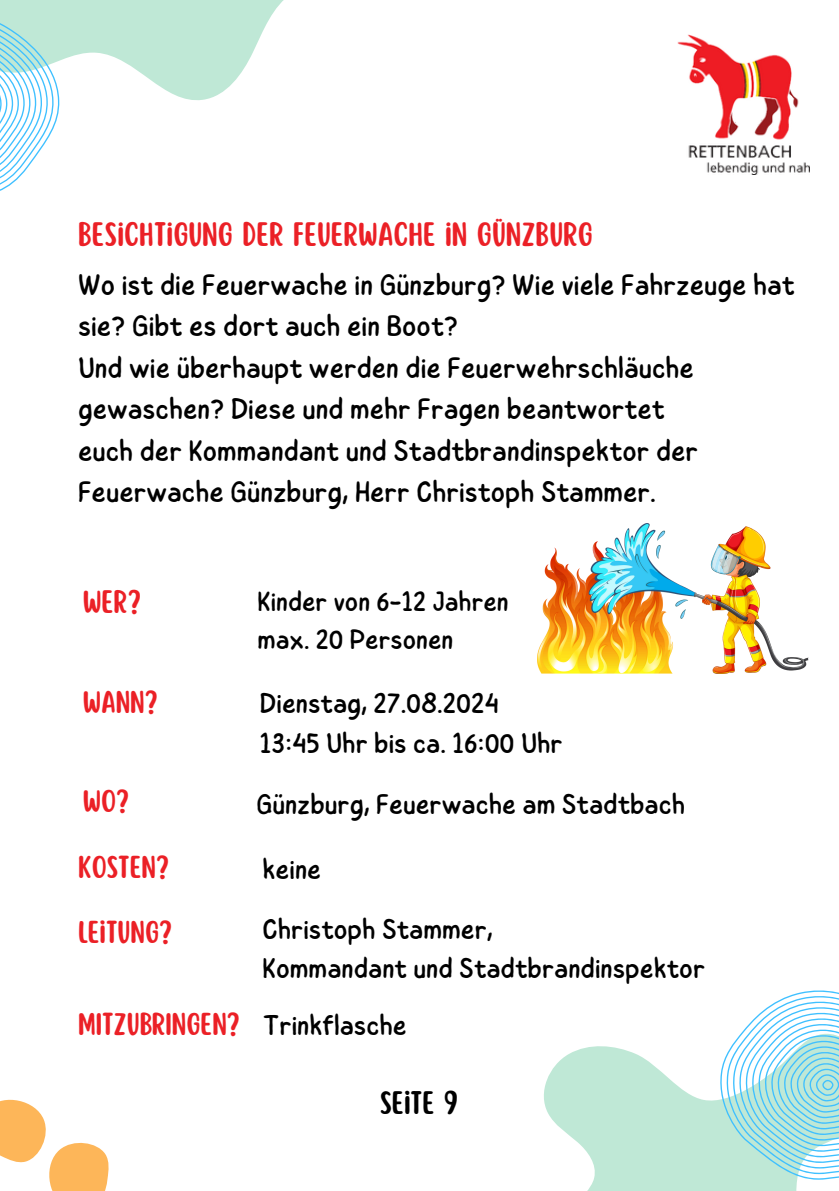
<style>
.page{position:relative;width:839px;height:1191px;background:#fff}
.page>*{position:absolute;margin:0;border:0;box-sizing:border-box;transform-origin:0 0}
.t1{font:29.8px/41.4px "Childos Arabic";color:#000}
.t2{font:29.8px "Scripter";color:#eb2026}
.t3{font:28.6px "Childos Arabic";color:#000}
.t4{font:28.6px "Scripter";color:#000}
.t5{font:28.6px "Scripter";color:#eb2026}
.t6{font:27.8px "Scripter";color:#eb2026}
.t7{font:27.8px "Childos Arabic";color:#000}
</style>
<div class="page">
<svg style="left:0;top:0;width:284px;height:101px;fill:#bfe8d6"></svg>
<svg style="left:544px;top:1046px;width:253px;height:145px;fill:#bfe8d6"></svg>
<svg style="left:716px;top:990px;width:122px;height:192px"></svg>
<svg style="left:0;top:7px;width:60px;height:184px"></svg>
<svg style="left:0;top:1099px;width:109px;height:92px"></svg>
<img style="left:537px;top:523px;width:271px;height:150px">
<img style="left:677px;top:35px;width:132px;height:139px">
<p class="t2" style="left:78px;top:220px;width:516px">BESICHTIGUNG DER FEUERWACHE IN GÜNZBURG</p>
<p class="t1" style="left:78px;top:264px;width:718px">Wo ist die Feuerwache in Günzburg? Wie viele Fahrzeuge hat sie? Gibt es dort auch ein Boot?</p>
<p class="t1" style="left:78px;top:347px;width:617px">Und wie überhaupt werden die Feuerwehrschläuche gewaschen? Diese und mehr Fragen beantwortet</p>
<p class="t1" style="left:78px;top:430px;width:621px">euch der Kommandant und Stadtbrandinspektor der<br>Feuerwache Günzburg, Herr Christoph Stammer.</p>
<p class="t5" style="left:83px;top:588px;width:60px">WER?</p>
<p class="t6" style="left:83px;top:688px;width:77px">WANN?</p>
<p class="t6" style="left:83px;top:787px;width:48px">WO?</p>
<p class="t6" style="left:78px;top:853px;width:93px">KOSTEN?</p>
<p class="t7" style="left:257px;top:581px;width:253px">Kinder von 6-12 Jahren</p>
<p class="t7" style="left:257px;top:619px;width:197px">max. 20 Personen</p>
<p class="t3" style="left:260px;top:683px;width:240px">Dienstag, 27.08.2024</p>
<p class="t3" style="left:260px;top:723px;width:304px">13:45 Uhr bis ca. 16:00 Uhr</p>
<p class="t3" style="left:256px;top:784px;width:430px">Günzburg, Feuerwache am Stadtbach</p>
<p class="t3" style="left:262px;top:849px;width:60px">keine</p>
<p class="t6" style="left:78px;top:918px;width:96px">LEITUNG?</p>
<p class="t3" style="left:262px;top:909px;width:232px">Christoph Stammer,</p>
<h1 class="t3" style="left:262px;top:948px;width:444px">Kommandant und Stadtbrandinspektor</h1>
<p class="t6" style="left:78px;top:1010px;width:163px">MITZUBRINGEN?</p>
<p class="t3" style="left:263px;top:1005px;width:145px">Trinkflasche</p>
<p class="t4" style="left:380px;top:1088px;width:81px">SEITE 9</p>
</div>
